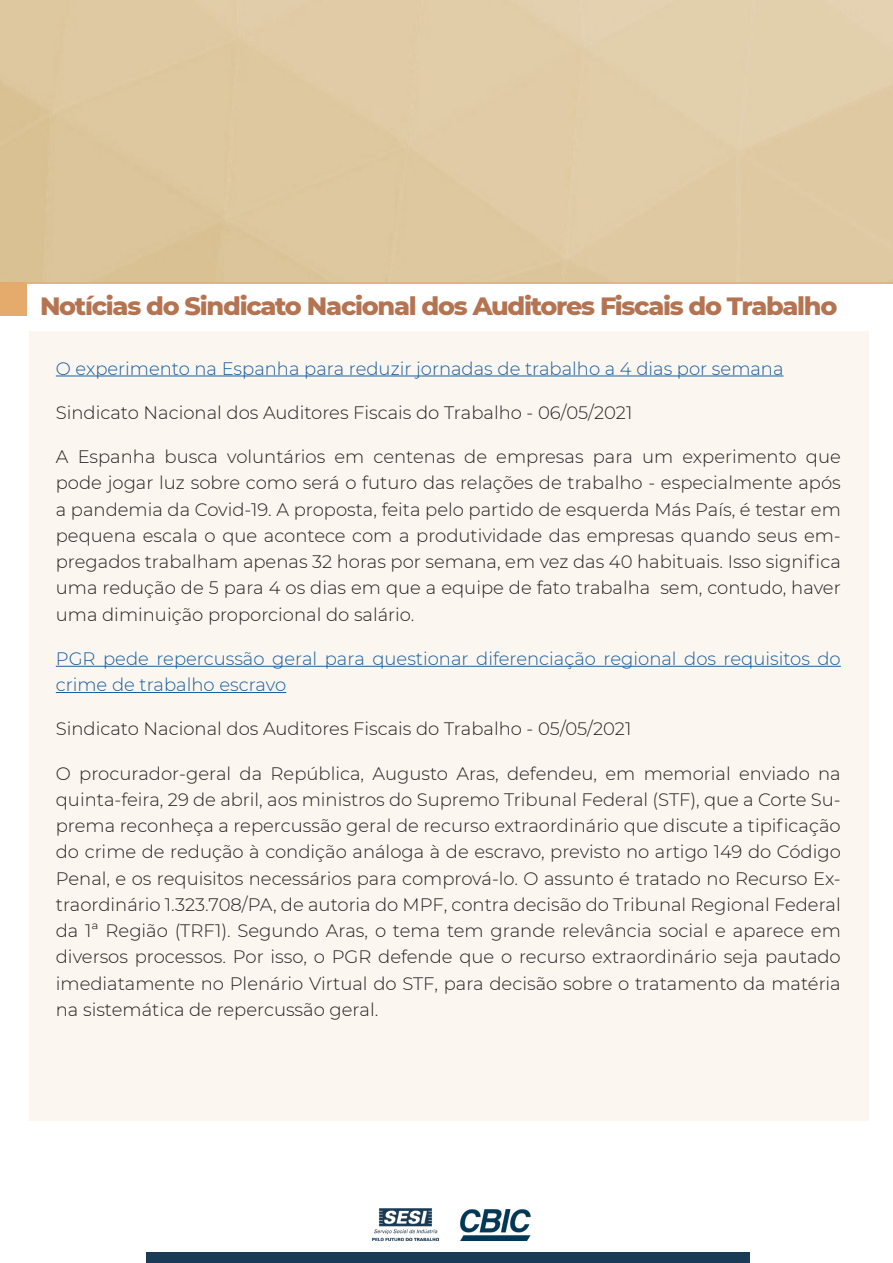
<style>
.page{position:relative;width:893px;height:1263px;background:#fff}
.page>*{position:absolute;margin:0;border:0;box-sizing:border-box;transform-origin:0 0}
.t1{font:800 25.5px "Montserrat";letter-spacing:-.05em;color:#b47452}
.t2{font:300 18px/26.2px "Montserrat";color:#231f20;text-align:justify}
.t3{font:300 18px/26.2px "Montserrat";color:#175d9e}
</style>
<div class="page">
<div style="left:30px;top:332px;width:839px;height:789px;background:#fcf6f0"></div>
<hr style="left:56px;top:375px;width:728px;height:1px;background:#175d9e">
<hr style="left:56px;top:666px;width:785px;height:1px;background:#175d9e">
<hr style="left:56px;top:692px;width:230px;height:1px;background:#175d9e">
<div style="left:1px;top:282px;width:26px;height:34px;background:#e5ab6c"></div>
<hr style="left:4px;top:282px;width:889px;height:2px;background:#e5ab6c">
<div style="left:146px;top:1253px;width:603px;height:10px;background:#193b56"></div>
<img style="left:372px;top:1209px;width:66px;height:31px">
<img style="left:461px;top:1209px;width:70px;height:31px">
<p class="t1" style="left:40px;top:287px;width:799px">Notícias do Sindicato Nacional dos Auditores Fiscais do Trabalho</p>
<p class="t3" style="left:56px;top:355px;width:729px">O experimento na Espanha para reduzir jornadas de trabalho a 4 dias por semana</p>
<p class="t2" style="left:56px;top:399px;width:578px">Sindicato Nacional dos Auditores Fiscais do Trabalho - 06/05/2021</p>
<p class="t2" style="left:56px;top:443px;width:786px">A Espanha busca voluntários em centenas de empresas para um experimento que pode jogar luz sobre como será o futuro das relações de trabalho - especialmente após a pandemia da Covid-19. A proposta, feita pelo partido de esquerda Más País, é testar em pequena escala o que acontece com a produtividade das empresas quando seus em&shy;pregados trabalham apenas 32 horas por semana, em vez das 40 habituais. Isso significa uma redução de 5 para 4 os dias em que a equipe de fato trabalha sem, contudo, haver uma diminuição proporcional do salário.</p>
<p class="t3" style="left:56px;top:645px;width:786px">PGR pede repercussão geral para questionar diferenciação regional dos requisitos do crime de trabalho escravo</p>
<p class="t2" style="left:56px;top:715px;width:577px">Sindicato Nacional dos Auditores Fiscais do Trabalho - 05/05/2021</p>
<p class="t2" style="left:56px;top:760px;width:786px">O procurador-geral da República, Augusto Aras, defendeu, em memorial enviado na quinta-feira, 29 de abril, aos ministros do Supremo Tribunal Federal (STF), que a Corte Su&shy;prema reconheça a repercussão geral de recurso extraordinário que discute a tipificação do crime de redução à condição análoga à de escravo, previsto no artigo 149 do Código Penal, e os requisitos necessários para comprová-lo. O assunto é tratado no Recurso Ex&shy;traordinário 1.323.708/PA, de autoria do MPF, contra decisão do Tribunal Regional Federal da 1ª Região (TRF1). Segundo Aras, o tema tem grande relevância social e aparece em diversos processos. Por isso, o PGR defende que o recurso extraordinário seja pautado imediatamente no Plenário Virtual do STF, para decisão sobre o tratamento da matéria na sistemática de repercussão geral.</p>
</div>
